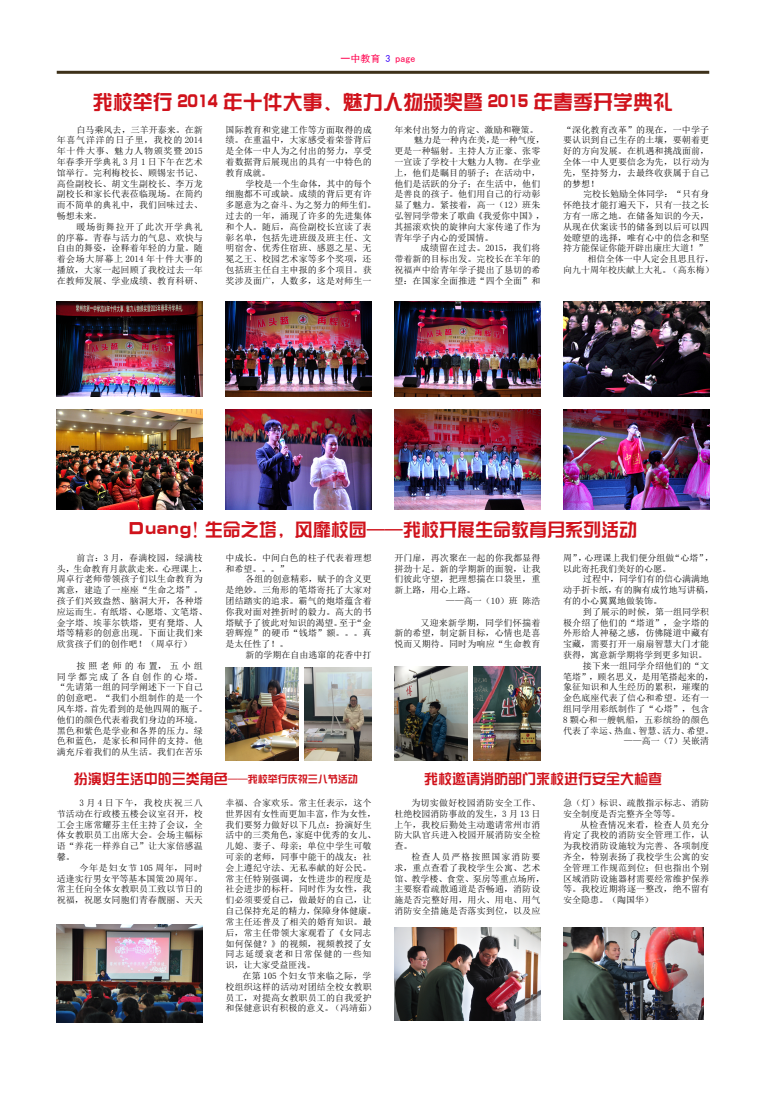
<style>
.page{position:relative;width:766px;height:1106px;background:#fff}
.page>*{position:absolute;margin:0;border:0;box-sizing:border-box;transform-origin:0 0}
.t1{font:20px "H Yk 1 gj";color:#d0121b}
.t2{font:18px "H Yk 1 gj";color:#d0121b}
.t3{font:14px "H Yk 1 gj";color:#d0121b}
.t4{font:10px "H Yk 1 gj";color:#d0121b}
.t5{font:10px "Sim Hei";color:#ff004e}
.t6{font:9px/10.8px "Sim Sun";letter-spacing:.015em;color:#000;text-align:justify}
.t7{font:9px "Sim Sun";letter-spacing:.035em;color:#000}
.t8{font:9px "Sim Sun";letter-spacing:.04em;color:#000}
.s1{color:#3800f9}
.s2{font-size:14px}
</style>
<div class="page">
<img style="left:225px;top:302px;width:146px;height:94px">
<img style="left:394px;top:409px;width:146px;height:100px">
<img style="left:563px;top:409px;width:146px;height:100px">
<img style="left:57px;top:302px;width:146px;height:94px">
<img style="left:225px;top:409px;width:146px;height:100px">
<img style="left:57px;top:409px;width:146px;height:100px">
<img style="left:563px;top:302px;width:146px;height:94px">
<img style="left:394px;top:302px;width:146px;height:94px">
<img style="left:225px;top:667px;width:73px;height:93px">
<img style="left:304px;top:667px;width:67px;height:93px">
<img style="left:473px;top:666px;width:67px;height:94px">
<img style="left:394px;top:666px;width:73px;height:94px">
<img style="left:394px;top:927px;width:146px;height:93px">
<img style="left:57px;top:924px;width:146px;height:98px">
<img style="left:563px;top:927px;width:140px;height:92px">
<hr style="left:57px;top:71px;width:652px;height:3px;background:#3d311a">
<p class="t5" style="left:340px;top:54px;width:76px">一中教育 <span class="s1">3</span> page</p>
<h1 class="t1" style="left:93px;top:92px;width:581px">我校举行 2014 年十件大事、魅力人物颁奖暨 2015 年春季开学典礼</h1>
<p class="t6" style="left:57px;top:124px;width:148px;text-indent:20px">白马乘风去，三羊开泰来。在新年喜气洋洋的日子里，我校的 2014年十件大事、魅力人物颁奖暨 2015年春季开学典礼 3 月 1 日下午在艺术馆举行。完利梅校长、顾锡宏书记、高俭副校长、胡文生副校长、李万龙副校长和家长代表莅临现场。在简约而不简单的典礼中，我们回味过去、畅想未来。</p>
<p class="t6" style="left:57px;top:221px;width:148px;text-indent:20px">暖场街舞拉开了此次开学典礼的序幕。青春与活力的气息、欢快与自由的舞姿，诠释着年轻的力量。随着会场大屏幕上 2014 年十件大事的播放，大家一起回顾了我校过去一年在教师发展、学业成绩、教育科研、</p>
<p class="t6" style="left:225px;top:124px;width:148px">国际教育和党建工作等方面取得的成绩。在重温中，大家感受着荣誉背后是全体一中人为之付出的努力，享受着数据背后展现出的具有一中特色的教育成就。</p>
<p class="t6" style="left:225px;top:178px;width:152px;text-align:left;text-indent:20px">学校是一个生命体，其中的每个细胞都不可或缺。成绩的背后更有许多愿意为之奋斗、为之努力的师生们。过去的一年，涌现了许多的先进集体和个人。随后，高俭副校长宣读了表彰名单，包括先进班级及班主任、文明宿舍、优秀住宿班、感恩之星、无冕之王、校园艺术家等多个奖项，还包括班主任自主申报的多个项目。获奖涉及面广，人数多，这是对师生一</p>
<p class="t6" style="left:394px;top:124px;width:145px">年来付出努力的肯定、激励和鞭策。</p>
<p class="t6" style="left:414px;top:135px;width:132px">魅力是一种内在美，是一种气度，</p>
<p class="t6" style="left:394px;top:145px;width:147px">更是一种辐射。主持人方正豪、张零</p>
<p class="t6" style="left:394px;top:156px;width:148px">一宣读了学校十大魅力人物。在学业</p>
<p class="t6" style="left:394px;top:167px;width:147px">上，他们是瞩目的骄子；在活动中，</p>
<p class="t6" style="left:394px;top:178px;width:147px">他们是活跃的分子；在生活中，他们</p>
<p class="t6" style="left:394px;top:189px;width:148px">是善良的孩子。他们用自己的行动彰</p>
<p class="t6" style="left:394px;top:199px;width:147px">显了魅力。紧接着，高一（12）班朱</p>
<p class="t6" style="left:394px;top:210px;width:152px">弘智同学带来了歌曲《我爱你中国》，</p>
<p class="t6" style="left:394px;top:221px;width:148px">其摇滚欢快的旋律向大家传递了作为</p>
<p class="t6" style="left:394px;top:232px;width:100px">青年学子内心的爱国情。</p>
<p class="t8" style="left:420px;top:244px;width:121px">成绩留在过去。2015，我们将</p>
<p class="t6" style="left:394px;top:253px;width:148px">带着新的目标出发。完校长在羊年的</p>
<p class="t6" style="left:394px;top:264px;width:148px">祝福声中给青年学子提出了恳切的希</p>
<p class="t6" style="left:394px;top:275px;width:148px">望：在国家全面推进“四个全面”和</p>
<p class="t6" style="left:563px;top:124px;width:148px">“深化教育改革”的现在，一中学子要认识到自己生存的土壤，要朝着更好的方向发展。在机遇和挑战面前，全体一中人更要信念为先，以行动为先，坚持努力，去最终收获属于自己的梦想！</p>
<p class="t6" style="left:583px;top:189px;width:128px">完校长勉励全体同学：“只有身</p>
<p class="t6" style="left:563px;top:199px;width:148px">怀绝技才能打遍天下，只有一技之长</p>
<p class="t6" style="left:563px;top:210px;width:147px">方有一席之地。在储备知识的今天，</p>
<p class="t6" style="left:563px;top:221px;width:148px">从现在伏案读书的储备到以后可以四</p>
<p class="t6" style="left:563px;top:232px;width:148px">处瞭望的选择，唯有心中的信念和坚</p>
<p class="t6" style="left:563px;top:243px;width:145px">持方能保证你能开辟出康庄大道！”</p>
<p class="t6" style="left:587px;top:253px;width:127px">相信全体一中人定会且思且行，</p>
<p class="t6" style="left:563px;top:264px;width:152px">向九十周年校庆献上大礼。（高东梅）</p>
<h2 class="t2" style="left:129px;top:521px;width:509px">Duang! 生命之塔，风靡校园——我校开展生命教育月系列活动</h2>
<p class="t6" style="left:57px;top:552px;width:152px;text-align:left;text-indent:20px">前言：3 月，春满校园，绿满枝头，生命教育月款款走来。心理课上，周卓行老师带领孩子们以生命教育为寓意，建造了一座座“生命之塔”。孩子们兴致盎然、脑洞大开，各种塔应运而生。有纸塔、心愿塔、文笔塔、金字塔、埃菲尔铁塔，更有凳塔、人塔等精彩的创意出现。下面让我们来欣赏孩子们的创作吧！（周卓行）</p>
<p class="t6" style="left:57px;top:660px;width:152px;text-align:left;text-indent:20px">按照老师的布置，五小组同学都完成了各自创作的心塔。“先请第一组的同学阐述下一下自己的创意吧。“我们小组制作的是一个风车塔。首先看到的是他四周的瓶子。他们的颜色代表着我们身边的环境。黑色和紫色是学业和各界的压力。绿色和蓝色，是家长和同伴的支持。他满充斥着我们的从生活。我们在苦乐</p>
<p class="t6" style="left:225px;top:552px;width:148px">中成长。中间白色的柱子代表着理想和希望。。。”</p>
<p class="t6" style="left:225px;top:573px;width:148px;text-indent:20px">各组的创意精彩，赋予的含义更是绝妙。三角形的笔塔寄托了大家对团结踏实的追求。霸气的炮塔蕴含着你我对面对挫折时的毅力。高大的书塔赋予了彼此对知识的渴望。至于“金碧辉煌”的硬币“钱塔”额。。。真是太任性了！。</p>
<p class="t6" style="left:245px;top:649px;width:128px">新的学期在自由逃窜的花香中打</p>
<p class="t6" style="left:394px;top:552px;width:148px">开门扉，再次聚在一起的你我都显得</p>
<p class="t6" style="left:394px;top:563px;width:147px">拼劲十足。新的学期新的面貌，让我</p>
<p class="t6" style="left:394px;top:573px;width:147px">们彼此守望，把理想揣在口袋里，重</p>
<p class="t6" style="left:394px;top:584px;width:82px">新上路，用心上路。</p>
<p class="t6" style="left:445px;top:595px;width:96px">——高一（10）班 陈浩</p>
<p class="t6" style="left:394px;top:617px;width:147px;text-indent:26px">又迎来新学期，同学们怀揣着新的希望，制定新目标，心情也是喜悦而又期待。同时为响应“生命教育</p>
<p class="t6" style="left:563px;top:552px;width:152px">周”，心理课上我们便分组做“心塔”，以此寄托我们美好的心愿。</p>
<p class="t6" style="left:563px;top:573px;width:152px;text-align:left;text-indent:20px">过程中，同学们有的信心满满地动手折卡纸，有的胸有成竹地写讲稿，有的小心翼翼地做装饰。</p>
<p class="t6" style="left:583px;top:606px;width:128px">到了展示的时候，第一组同学积</p>
<p class="t6" style="left:563px;top:617px;width:148px">极介绍了他们的“塔道”，金字塔的</p>
<p class="t6" style="left:563px;top:627px;width:148px">外形给人神秘之感，仿佛隧道中藏有</p>
<p class="t6" style="left:563px;top:638px;width:148px">宝藏，需要打开一扇扇智慧大门才能</p>
<p class="t6" style="left:563px;top:649px;width:145px">获得，寓意新学期将学到更多知识。</p>
<p class="t6" style="left:583px;top:660px;width:128px">接下来一组同学介绍他们的“文</p>
<p class="t6" style="left:563px;top:671px;width:152px">笔塔”，顾名思义，是用笔搭起来的，</p>
<p class="t6" style="left:563px;top:681px;width:148px">象征知识和人生经历的累积，璀璨的</p>
<p class="t6" style="left:563px;top:692px;width:148px">金色底座代表了信心和希望。还有一</p>
<p class="t6" style="left:563px;top:703px;width:148px">组同学用彩纸制作了“心塔”，包含</p>
<p class="t7" style="left:563px;top:715px;width:147px">8 颗心和一艘帆船，五彩缤纷的颜色</p>
<p class="t6" style="left:563px;top:725px;width:152px">代表了幸运、热血、智慧、活力、希望。</p>
<p class="t6" style="left:623px;top:735px;width:87px">——高一（7）吴嵌清</p>
<h3 class="t3" style="left:424px;top:772px;width:240px">我校邀请消防部门来校进行安全大检查</h3>
<p class="t6" style="left:394px;top:797px;width:148px;text-indent:17px">为切实做好校园消防安全工作、杜绝校园消防事故的发生，3 月 13 日上午，我校后勤处主动邀请常州市消防大队官兵进入校园开展消防安全检查。</p>
<p class="t6" style="left:394px;top:851px;width:152px;text-align:left;text-indent:17px">检查人员严格按照国家消防要求，重点查看了我校学生公寓、艺术馆、教学楼、食堂、泵房等重点场所，主要察看疏散通道是否畅通，消防设施是否完整好用，用火、用电、用气消防安全措施是否落实到位，以及应</p>
<p class="t4" style="left:74px;top:774px;width:286px"><span class="s2">扮演好生活中的三类角色</span>——我校举行庆祝三八节活动</p>
<p class="t6" style="left:57px;top:797px;width:148px;text-indent:23px">3 月 4 日下午，我校庆祝三八节活动在行政楼五楼会议室召开，校工会主席常耀芬主任主持了会议，全体女教职员工出席大会。会场主幅标语“养花一样养自己”让大家倍感温馨。</p>
<p class="t6" style="left:57px;top:862px;width:148px;text-indent:23px">今年是妇女节 105 周年，同时适逢实行男女平等基本国策 20周年。常主任向全体女教职员工致以节日的祝福，祝愿女同胞们青春靓丽、天天</p>
<p class="t6" style="left:563px;top:797px;width:147px">急（灯）标识、疏散指示标志、消防安全制度是否完整齐全等等。</p>
<p class="t6" style="left:563px;top:819px;width:148px;text-indent:17px">从检查情况来看，检查人员充分肯定了我校的消防安全管理工作，认为我校消防设施较为完善、各项制度齐全，特别表扬了我校学生公寓的安全管理工作规范到位；但也指出个别区域消防设施器材需要经常维护保养等。我校近期将逐一整改，绝不留有安全隐患。（陶国华）</p>
<p class="t6" style="left:225px;top:797px;width:152px;text-align:left">幸福、合家欢乐。常主任表示，这个世界因有女性而更加丰富，作为女性，我们要努力做好以下几点：扮演好生活中的三类角色，家庭中优秀的女儿、儿媳、妻子、母亲；单位中学生可敬可亲的老师，同事中能干的战友；社会上遵纪守法、无私奉献的好公民。常主任特别强调，女性进步的程度是社会进步的标杆。同时作为女性，我们必须要爱自己，做最好的自己，让自己保持充足的精力，保障身体健康。常主任还普及了相关的婚育知识。最后，常主任带领大家观看了《女同志如何保健？》的视频，视频教授了女同志延缓衰老和日常保健的一些知识，让大家受益匪浅。</p>
<p class="t6" style="left:225px;top:970px;width:152px;text-align:left;text-indent:17px">在第 105 个妇女节来临之际，学校组织这样的活动对团结全校女教职员工，对提高女教职员工的自我爱护和保健意识有积极的意义。（冯靖茹）</p>
</div>
